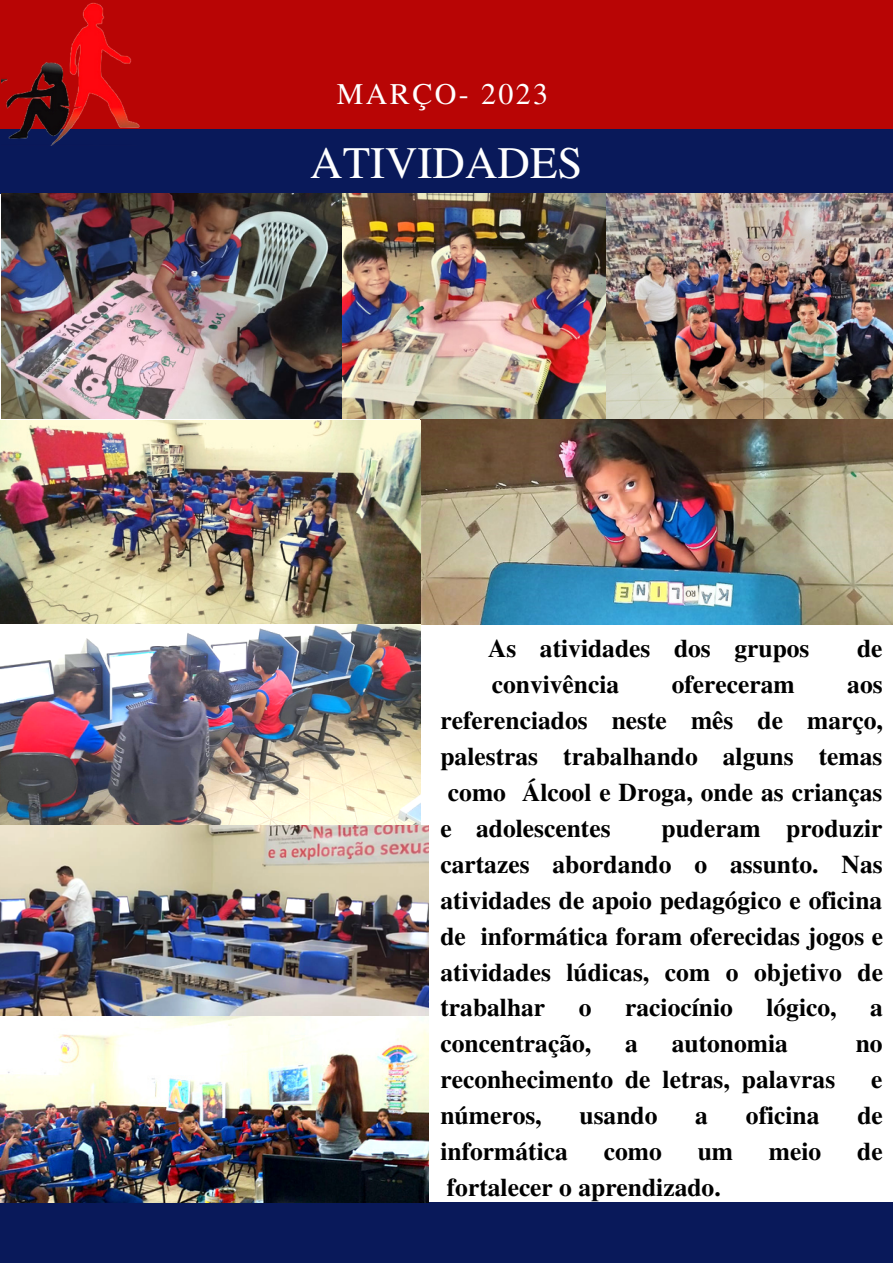
<style>
.page{position:relative;width:893px;height:1264px;background:#fff}
.page>*{position:absolute;margin:0;border:0;box-sizing:border-box;transform-origin:0 0}
.t1{font:45px "Te X Gyre Termes";color:#fff}
.t2{font:30px "Te X Gyre Termes";letter-spacing:.08em;color:#fff}
.t3{font:700 25.5px/36px "Te X Gyre Termes";color:#000;text-align:justify}
</style>
<div class="page">
<div style="left:0;top:0;width:892px;height:145px;background:#b80505"></div>
<div style="left:0;top:129px;width:892px;height:65px;background:#09195a"></div>
<img style="left:1px;top:2px;width:139px;height:144px">
<div style="left:0;top:1202px;width:892px;height:60px;background:#09195a"></div>
<img style="left:0;top:194px;width:892px;height:431px">
<img style="left:0;top:825px;width:428px;height:377px">
<img style="left:0;top:624px;width:420px;height:200px">
<p class="t2" style="left:337px;top:73px;width:213px">MARÇO- 2023</p>
<h1 class="t1" style="left:310px;top:130px;width:274px">ATIVIDADES</h1>
<p class="t3" style="left:488px;top:628px;width:323px">As atividades dos grupos</p>
<p class="t3" style="left:857px;top:628px;width:27px">de</p>
<p class="t3" style="left:492px;top:664px;width:129px">convivência</p>
<p class="t3" style="left:671px;top:664px;width:125px">ofereceram</p>
<p class="t3" style="left:440px;top:664px;width:444px;text-indent:407px">aos referenciados neste mês de março, palestras trabalhando alguns temas como Álcool e Droga, onde as crianças e adolescentes</p>
<p class="t3" style="left:440px;top:808px;width:444px;text-indent:221px">puderam produzir cartazes abordando o assunto. Nas atividades de apoio pedagógico e oficina de informática foram oferecidas jogos e atividades lúdicas, com o objetivo de trabalhar</p>
<p class="t3" style="left:579px;top:988px;width:14px">o</p>
<p class="t3" style="left:625px;top:988px;width:109px">raciocínio</p>
<p class="t3" style="left:766px;top:988px;width:72px">lógico,</p>
<p class="t3" style="left:870px;top:988px;width:14px">a</p>
<p class="t3" style="left:440px;top:1024px;width:152px">concentração,</p>
<p class="t3" style="left:625px;top:1024px;width:14px">a</p>
<p class="t3" style="left:671px;top:1024px;width:118px">autonomia</p>
<p class="t3" style="left:855px;top:1024px;width:28px">no</p>
<p class="t3" style="left:440px;top:1060px;width:396px">reconhecimento de letras, palavras</p>
<p class="t3" style="left:871px;top:1060px;width:13px">e</p>
<p class="t3" style="left:440px;top:1096px;width:103px">números,</p>
<p class="t3" style="left:579px;top:1096px;width:79px">usando</p>
<p class="t3" style="left:695px;top:1096px;width:14px">a</p>
<p class="t3" style="left:745px;top:1096px;width:75px">oficina</p>
<p class="t3" style="left:857px;top:1096px;width:27px">de</p>
<p class="t3" style="left:440px;top:1132px;width:129px">informática</p>
<p class="t3" style="left:603px;top:1132px;width:59px">como</p>
<p class="t3" style="left:697px;top:1132px;width:37px">um</p>
<p class="t3" style="left:768px;top:1132px;width:54px">meio</p>
<p class="t3" style="left:857px;top:1132px;width:27px">de</p>
<p class="t3" style="left:447px;top:1168px;width:275px">fortalecer o aprendizado.</p>
</div>
